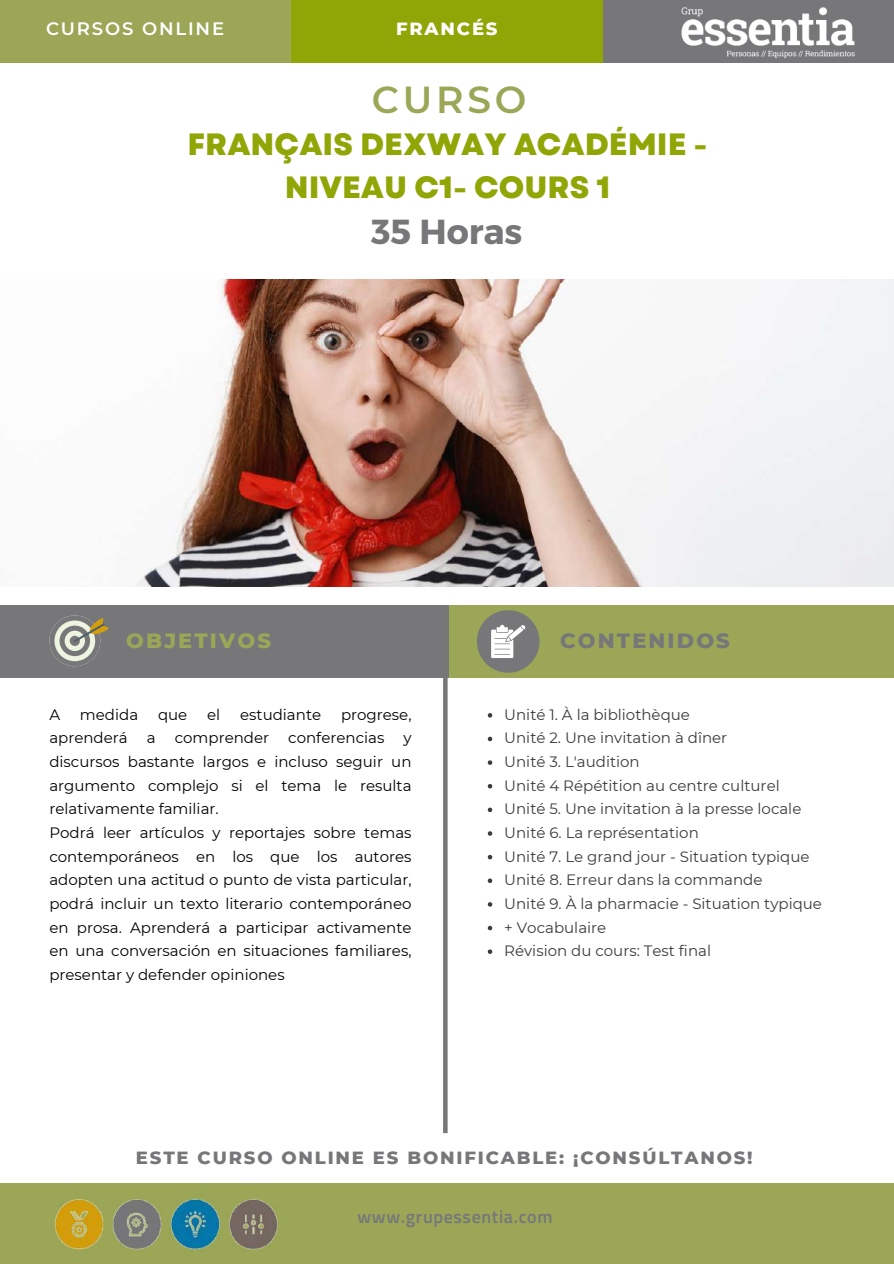
<style>
.page{position:relative;width:894px;height:1264px;background:#fff}
.page>*{position:absolute;margin:0;border:0;box-sizing:border-box;transform-origin:0 0}
.t1{font:600 37.5px "Montserrat";letter-spacing:.1em;color:#9ba657}
.t2{font:700 34.8px "Montserrat";color:#77777a}
.t3{font:800 30.75px/42.8px "Garet";color:#90a607;text-align:center}
.t4{font:800 21px "Montserrat";letter-spacing:.1em;color:#77777a}
.t5{font:800 21px "Montserrat";letter-spacing:.1em;color:#9ba657}
.t6{font:800 18px "Montserrat";letter-spacing:.1em;color:#77777a}
.t7{font:600 18px "Titillium Web";letter-spacing:.035em;color:#77777a}
.t8{font:600 18px "Montserrat";letter-spacing:.1em;color:#fff}
.t9{font:800 18px "Montserrat";letter-spacing:.1em;color:#fff}
.t10{font:15px/23.7px "Montserrat";color:#000}
.t11{font:15px/23.7px "Montserrat";color:#3b3b3b}
</style>
<div class="page">
<div style="left:0;top:0;width:291px;height:63px;background:#9ba657"></div>
<div style="left:291px;top:0;width:311px;height:63px;background:#90a607"></div>
<div style="left:602px;top:0;width:291px;height:63px;background:#77777a"></div>
<div style="left:0;top:605px;width:893px;height:72px;background:#77777a"></div>
<img style="left:681px;top:7px;width:173px;height:51px">
<svg style="left:49px;top:615px;width:60px;height:51px"></svg>
<img style="left:136px;top:279px;width:757px;height:307px">
<div style="left:0;top:1183px;width:893px;height:80px;background:#9ba657"></div>
<img style="left:55px;top:1199px;width:223px;height:51px">
<div style="left:449px;top:605px;width:444px;height:72px;background:#9ba657"></div>
<svg style="left:477px;top:610px;width:62px;height:62px"></svg>
<svg style="left:443px;top:677px;width:4px;height:456px;background:#7a7a7d"></svg>
<svg style="left:487px;top:713px;width:5px;height:4px"></svg>
<svg style="left:487px;top:736px;width:5px;height:5px"></svg>
<svg style="left:487px;top:760px;width:5px;height:4px"></svg>
<svg style="left:487px;top:784px;width:5px;height:4px"></svg>
<svg style="left:487px;top:807px;width:5px;height:5px"></svg>
<svg style="left:487px;top:831px;width:5px;height:4px"></svg>
<svg style="left:487px;top:854px;width:5px;height:5px"></svg>
<svg style="left:487px;top:878px;width:5px;height:5px"></svg>
<svg style="left:487px;top:902px;width:5px;height:4px"></svg>
<svg style="left:487px;top:925px;width:5px;height:5px"></svg>
<svg style="left:487px;top:949px;width:5px;height:4px"></svg>
<p class="t8" style="left:46px;top:17px;width:179px">CURSOS ONLINE</p>
<p class="t9" style="left:396px;top:17px;width:103px">FRANCÉS</p>
<h1 class="t1" style="left:371px;top:77px;width:156px">CURSO</h1>
<h3 class="t3" style="left:187px;top:123px;width:521px">FRANÇAIS DEXWAY ACADÉMIE -<br>NIVEAU C1- COURS 1</h3>
<h2 class="t2" style="left:371px;top:209px;width:153px">35 Horas</h2>
<h3 class="t5" style="left:126px;top:628px;width:146px">OBJETIVOS</h3>
<h3 class="t4" style="left:560px;top:627px;width:171px">CONTENIDOS</h3>
<p class="t10" style="left:49px;top:702px;width:12px">A</p>
<p class="t10" style="left:80px;top:702px;width:60px">medida</p>
<p class="t10" style="left:158px;top:702px;width:31px">que</p>
<p class="t10" style="left:207px;top:702px;width:15px">el</p>
<p class="t10" style="left:240px;top:702px;width:82px">estudiante</p>
<p class="t10" style="left:341px;top:702px;width:72px">progrese,</p>
<p class="t10" style="left:49px;top:726px;width:80px">aprenderá</p>
<p class="t10" style="left:147px;top:726px;width:10px">a</p>
<p class="t10" style="left:175px;top:726px;width:96px">comprender</p>
<p class="t10" style="left:288px;top:726px;width:98px">conferencias</p>
<p class="t10" style="left:49px;top:726px;width:363px;text-indent:354px">y discursos bastante largos e incluso seguir un argumento complejo si el tema le resulta relativamente familiar.<br>Podrá leer artículos y reportajes sobre temas contemporáneos en los que los autores adopten una actitud o punto de vista particular, podrá incluir un texto literario contemporáneo en prosa. Aprenderá a participar activamente en una conversación en situaciones familiares, presentar y defender opiniones</p>
<p class="t11" style="left:504px;top:702px;width:319px">Unité 1. À la bibliothèque<br>Unité 2. Une invitation à dîner<br>Unité 3. L'audition<br>Unité 4 Répétition au centre culturel<br>Unité 5. Une invitation à la presse locale<br>Unité 6. La représentation<br>Unité 7. Le grand jour - Situation typique<br>Unité 8. Erreur dans la commande<br>Unité 9. À la pharmacie - Situation typique + Vocabulaire<br>Révision du cours: Test final</p>
<p class="t6" style="left:136px;top:1146px;width:618px">ESTE CURSO ONLINE ES BONIFICABLE: ¡CONSÚLTANOS!</p>
<p class="t7" style="left:357px;top:1202px;width:196px">www.grupessentia.com</p>
</div>
